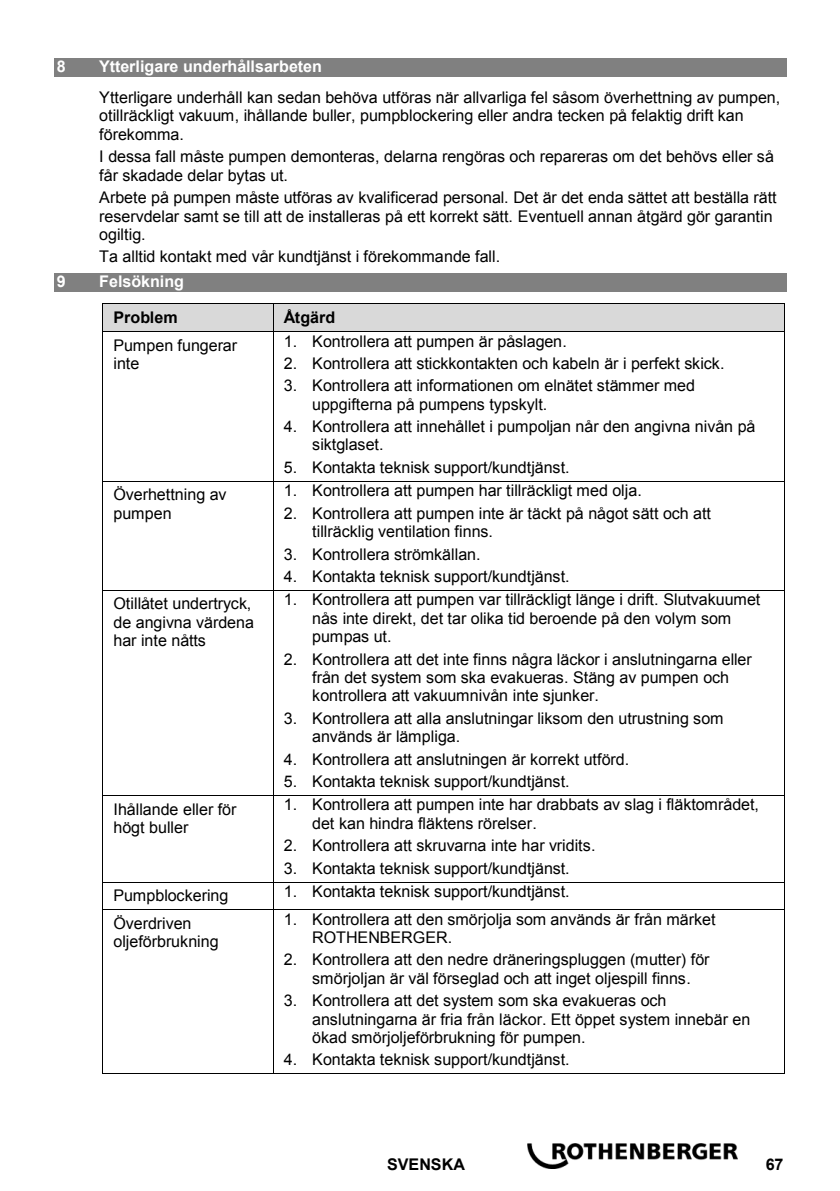
<style>
.page{position:relative;width:840px;height:1191px;background:#fff}
.page>*{position:absolute;margin:0;border:0;box-sizing:border-box;transform-origin:0 0}
.t1{font:16px/18.4px "Arial";letter-spacing:-.005em;color:#000}
.t2{font:700 16px "Arial Fett";color:#fff}
.t3{font:700 16px "Arial";color:#000}
</style>
<div class="page">
<img style="left:527px;top:1143px;width:210px;height:25px">
<div style="left:54px;top:58px;width:732px;height:19px;background:#808080"></div>
<div style="left:54px;top:273px;width:732px;height:18px;background:#808080"></div>
<div style="left:103px;top:304px;width:10px;height:27px;background:#d9d9d9"></div>
<div style="left:262px;top:304px;width:10px;height:27px;background:#d9d9d9"></div>
<div style="left:113px;top:304px;width:149px;height:27px;background:#d9d9d9"></div>
<div style="left:273px;top:304px;width:11px;height:27px;background:#d9d9d9"></div>
<div style="left:772px;top:304px;width:11px;height:27px;background:#d9d9d9"></div>
<div style="left:284px;top:304px;width:488px;height:27px;background:#d9d9d9"></div>
<hr style="left:103px;top:303px;width:169px;height:1px;background:#000">
<hr style="left:273px;top:303px;width:510px;height:1px;background:#000">
<svg style="left:102px;top:303px;width:1px;height:29px"></svg>
<hr style="left:103px;top:331px;width:169px;height:1px;background:#000">
<svg style="left:272px;top:303px;width:1px;height:29px"></svg>
<hr style="left:273px;top:331px;width:510px;height:1px;background:#000">
<svg style="left:783px;top:303px;width:1px;height:29px"></svg>
<hr style="left:102px;top:332px;width:1px;height:149px;background:#000">
<hr style="left:272px;top:332px;width:1px;height:149px;background:#000">
<hr style="left:783px;top:332px;width:1px;height:149px;background:#000">
<hr style="left:103px;top:481px;width:169px;height:1px;background:#000">
<hr style="left:273px;top:481px;width:510px;height:1px;background:#000">
<hr style="left:102px;top:481px;width:1px;height:109px;background:#000">
<hr style="left:272px;top:481px;width:1px;height:109px;background:#000">
<hr style="left:783px;top:481px;width:1px;height:109px;background:#000">
<hr style="left:103px;top:590px;width:169px;height:1px;background:#000">
<hr style="left:273px;top:590px;width:510px;height:1px;background:#000">
<hr style="left:102px;top:591px;width:1px;height:204px;background:#000">
<hr style="left:272px;top:591px;width:1px;height:204px;background:#000">
<hr style="left:783px;top:591px;width:1px;height:204px;background:#000">
<hr style="left:103px;top:795px;width:169px;height:1px;background:#000">
<hr style="left:273px;top:795px;width:510px;height:1px;background:#000">
<hr style="left:102px;top:796px;width:1px;height:85px;background:#000">
<hr style="left:272px;top:796px;width:1px;height:85px;background:#000">
<hr style="left:783px;top:796px;width:1px;height:85px;background:#000">
<hr style="left:103px;top:881px;width:169px;height:1px;background:#000">
<hr style="left:273px;top:881px;width:510px;height:1px;background:#000">
<svg style="left:102px;top:881px;width:1px;height:29px"></svg>
<hr style="left:103px;top:909px;width:169px;height:1px;background:#000">
<hr style="left:273px;top:909px;width:510px;height:1px;background:#000">
<hr style="left:102px;top:910px;width:1px;height:163px;background:#000">
<hr style="left:103px;top:1073px;width:169px;height:1px;background:#000">
<hr style="left:272px;top:910px;width:1px;height:163px;background:#000">
<hr style="left:273px;top:1073px;width:510px;height:1px;background:#000">
<hr style="left:783px;top:910px;width:1px;height:163px;background:#000">
<h1 class="t2" style="left:57px;top:58px;width:10px">8</h1>
<h1 class="t2" style="left:99px;top:58px;width:224px">Ytterligare underhållsarbeten</h1>
<p class="t1" style="left:99px;top:88px;width:682px">Ytterligare underhåll kan sedan behöva utföras när allvarliga fel såsom överhettning av pumpen, otillräckligt vakuum, ihållande buller, pumpblockering eller andra tecken på felaktig drift kan förekomma.</p>
<p class="t1" style="left:99px;top:147px;width:675px">I dessa fall måste pumpen demonteras, delarna rengöras och repareras om det behövs eller så får skadade delar bytas ut.</p>
<p class="t1" style="left:99px;top:188px;width:678px">Arbete på pumpen måste utföras av kvalificerad personal. Det är det enda sättet att beställa rätt reservdelar samt se till att de installeras på ett korrekt sätt. Eventuell annan åtgärd gör garantin ogiltig.</p>
<p class="t1" style="left:99px;top:248px;width:402px">Ta alltid kontakt med vår kundtjänst i förekommande fall.</p>
<h1 class="t2" style="left:57px;top:273px;width:10px">9</h1>
<h1 class="t2" style="left:99px;top:273px;width:86px">Felsökning</h1>
<p class="t3" style="left:113px;top:308px;width:66px">Problem</p>
<p class="t3" style="left:284px;top:308px;width:53px">Åtgärd</p>
<p class="t1" style="left:113px;top:336px;width:125px">Pumpen fungerar inte</p>
<p class="t1" style="left:284px;top:332px;width:284px">1. Kontrollera att pumpen är påslagen.</p>
<p class="t1" style="left:284px;top:354px;width:442px">2. Kontrollera att stickkontakten och kabeln är i perfekt skick.</p>
<p class="t1" style="left:312px;top:377px;width:384px;text-indent:-28px">3. Kontrollera att informationen om elnätet stämmer med uppgifterna på pumpens typskylt.</p>
<p class="t1" style="left:312px;top:417px;width:444px;text-indent:-28px">4. Kontrollera att innehållet i pumpoljan når den angivna nivån på siktglaset.</p>
<p class="t1" style="left:284px;top:458px;width:287px">5. Kontakta teknisk support/kundtjänst.</p>
<p class="t1" style="left:113px;top:486px;width:115px">Överhettning av pumpen</p>
<p class="t1" style="left:284px;top:481px;width:359px">1. Kontrollera att pumpen har tillräckligt med olja.</p>
<p class="t1" style="left:312px;top:504px;width:400px;text-indent:-28px">2. Kontrollera att pumpen inte är täckt på något sätt och att tillräcklig ventilation finns.</p>
<p class="t1" style="left:284px;top:545px;width:198px">3. Kontrollera strömkällan.</p>
<p class="t1" style="left:284px;top:567px;width:287px">4. Kontakta teknisk support/kundtjänst.</p>
<p class="t1" style="left:113px;top:594px;width:142px">Otillåtet undertryck, de angivna värdena har inte nåtts</p>
<p class="t1" style="left:312px;top:590px;width:449px;text-indent:-28px">1. Kontrollera att pumpen var tillräckligt länge i drift. Slutvakuumet nås inte direkt, det tar olika tid beroende på den volym som pumpas ut.</p>
<p class="t1" style="left:312px;top:650px;width:441px;text-indent:-28px">2. Kontrollera att det inte finns några läckor i anslutningarna eller från det system som ska evakueras. Stäng av pumpen och kontrollera att vakuumnivån inte sjunker.</p>
<p class="t1" style="left:312px;top:709px;width:412px;text-indent:-28px">3. Kontrollera att alla anslutningar liksom den utrustning som används är lämpliga.</p>
<p class="t1" style="left:284px;top:749px;width:347px">4. Kontrollera att anslutningen är korrekt utförd.</p>
<p class="t1" style="left:284px;top:772px;width:287px">5. Kontakta teknisk support/kundtjänst.</p>
<p class="t1" style="left:113px;top:799px;width:124px">Ihållande eller för högt buller</p>
<p class="t1" style="left:312px;top:795px;width:448px;text-indent:-28px">1. Kontrollera att pumpen inte har drabbats av slag i fläktområdet, det kan hindra fläktens rörelser.</p>
<p class="t1" style="left:284px;top:836px;width:313px">2. Kontrollera att skruvarna inte har vridits.</p>
<p class="t1" style="left:284px;top:859px;width:287px">3. Kontakta teknisk support/kundtjänst.</p>
<p class="t1" style="left:113px;top:886px;width:116px">Pumpblockering</p>
<p class="t1" style="left:284px;top:882px;width:287px">1. Kontakta teknisk support/kundtjänst.</p>
<p class="t1" style="left:113px;top:913px;width:107px">Överdriven oljeförbrukning</p>
<p class="t1" style="left:312px;top:909px;width:404px;text-indent:-28px">1. Kontrollera att den smörjolja som används är från märket<br>ROTHENBERGER.</p>
<p class="t1" style="left:312px;top:950px;width:398px;text-indent:-28px">2. Kontrollera att den nedre dräneringspluggen (mutter) för smörjoljan är väl förseglad och att inget oljespill finns.</p>
<p class="t1" style="left:312px;top:991px;width:439px;text-indent:-28px">3. Kontrollera att det system som ska evakueras och anslutningarna är fria från läckor. Ett öppet system innebär en ökad smörjoljeförbrukning för pumpen.</p>
<p class="t1" style="left:284px;top:1050px;width:287px">4. Kontakta teknisk support/kundtjänst.</p>
<p class="t3" style="left:387px;top:1155px;width:79px">SVENSKA</p>
<p class="t3" style="left:765px;top:1155px;width:19px">67</p>
</div>
